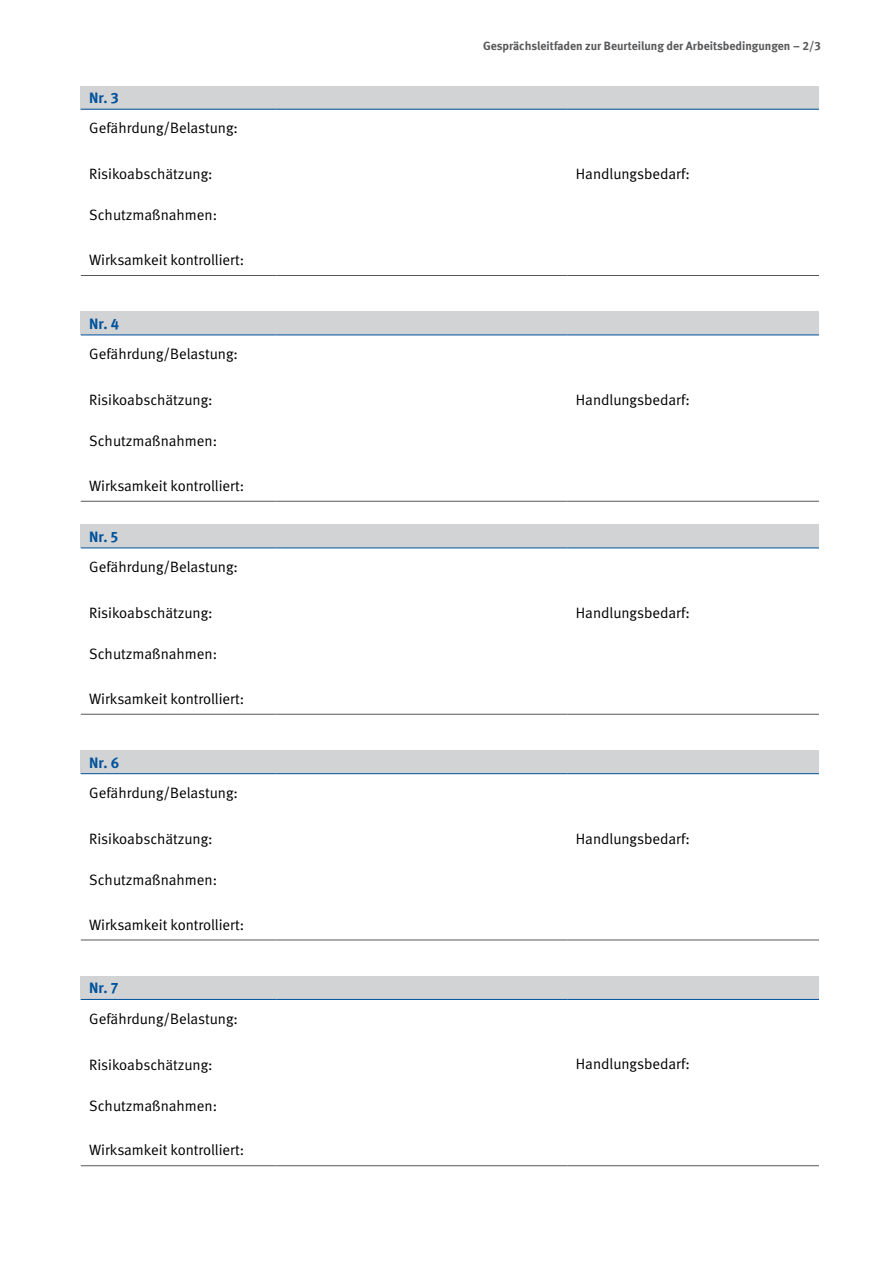
<style>
.page{position:relative;width:893px;height:1263px;background:#fff}
.page>*{position:absolute;margin:0;border:0;box-sizing:border-box;transform-origin:0 0}
._02_Fließtext_Fließtext{font:15px "DGUV Meta";color:#000}
._02_Fließtext_Fließtext-2{font:700 15px "DGUV Meta";color:#00529c}
.t1{font:700 12px "DGUV Meta";color:#58595b}
</style>
<div class="page">
<div style="left:81px;top:86px;width:738px;height:23px;background:#d1d3d4"></div>
<hr style="left:81px;top:109px;width:195px;height:1px;background:#00529c">
<hr style="left:276px;top:109px;width:291px;height:1px;background:#00529c">
<hr style="left:567px;top:109px;width:252px;height:1px;background:#00529c">
<hr style="left:81px;top:275px;width:195px;height:1px;background:#58595b">
<hr style="left:276px;top:275px;width:291px;height:1px;background:#58595b">
<hr style="left:567px;top:275px;width:252px;height:1px;background:#58595b">
<div style="left:81px;top:312px;width:738px;height:23px;background:#d1d3d4"></div>
<hr style="left:81px;top:335px;width:195px;height:1px;background:#00529c">
<hr style="left:276px;top:335px;width:291px;height:1px;background:#00529c">
<hr style="left:567px;top:335px;width:252px;height:1px;background:#00529c">
<hr style="left:81px;top:501px;width:195px;height:1px;background:#58595b">
<hr style="left:276px;top:501px;width:291px;height:1px;background:#58595b">
<hr style="left:567px;top:501px;width:252px;height:1px;background:#58595b">
<div style="left:81px;top:525px;width:738px;height:23px;background:#d1d3d4"></div>
<hr style="left:81px;top:547px;width:195px;height:1px;background:#00529c">
<hr style="left:276px;top:547px;width:291px;height:1px;background:#00529c">
<hr style="left:567px;top:547px;width:252px;height:1px;background:#00529c">
<hr style="left:81px;top:714px;width:195px;height:1px;background:#58595b">
<hr style="left:276px;top:714px;width:291px;height:1px;background:#58595b">
<hr style="left:567px;top:714px;width:252px;height:1px;background:#58595b">
<div style="left:81px;top:750px;width:738px;height:24px;background:#d1d3d4"></div>
<hr style="left:81px;top:773px;width:195px;height:1px;background:#00529c">
<hr style="left:276px;top:773px;width:291px;height:1px;background:#00529c">
<hr style="left:567px;top:773px;width:252px;height:1px;background:#00529c">
<hr style="left:81px;top:939px;width:195px;height:1px;background:#58595b">
<hr style="left:276px;top:939px;width:291px;height:1px;background:#58595b">
<hr style="left:567px;top:939px;width:252px;height:1px;background:#58595b">
<div style="left:81px;top:976px;width:738px;height:23px;background:#d1d3d4"></div>
<hr style="left:81px;top:999px;width:195px;height:1px;background:#00529c">
<hr style="left:276px;top:999px;width:291px;height:1px;background:#00529c">
<hr style="left:567px;top:999px;width:252px;height:1px;background:#00529c">
<hr style="left:81px;top:1165px;width:195px;height:1px;background:#58595b">
<hr style="left:276px;top:1165px;width:291px;height:1px;background:#58595b">
<hr style="left:567px;top:1165px;width:252px;height:1px;background:#58595b">
<p class="t1" style="left:483px;top:39px;width:339px">Gesprächsleitfaden zur Beurteilung der Arbeitsbedingungen – 2/3</p>
<p class="_02_Fließtext_Fließtext-2" style="left:89px;top:89px;width:31px">Nr. 3</p>
<p class="_02_Fließtext_Fließtext" style="left:89px;top:119px;width:150px">Gefährdung/Belastung:</p>
<p class="_02_Fließtext_Fließtext" style="left:89px;top:165px;width:125px">Risikoabschätzung:</p>
<p class="_02_Fließtext_Fließtext" style="left:576px;top:165px;width:116px">Handlungsbedarf:</p>
<p class="_02_Fließtext_Fließtext" style="left:89px;top:206px;width:129px">Schutzmaßnahmen:</p>
<p class="_02_Fließtext_Fließtext" style="left:89px;top:251px;width:157px">Wirksamkeit kontrolliert:</p>
<p class="_02_Fließtext_Fließtext-2" style="left:89px;top:315px;width:31px">Nr. 4</p>
<p class="_02_Fließtext_Fließtext" style="left:89px;top:345px;width:150px">Gefährdung/Belastung:</p>
<p class="_02_Fließtext_Fließtext" style="left:89px;top:391px;width:125px">Risikoabschätzung:</p>
<p class="_02_Fließtext_Fließtext" style="left:576px;top:391px;width:116px">Handlungsbedarf:</p>
<p class="_02_Fließtext_Fließtext" style="left:89px;top:432px;width:129px">Schutzmaßnahmen:</p>
<p class="_02_Fließtext_Fließtext" style="left:89px;top:477px;width:157px">Wirksamkeit kontrolliert:</p>
<p class="_02_Fließtext_Fließtext-2" style="left:89px;top:528px;width:30px">Nr. 5</p>
<p class="_02_Fließtext_Fließtext" style="left:89px;top:558px;width:150px">Gefährdung/Belastung:</p>
<p class="_02_Fließtext_Fließtext" style="left:89px;top:604px;width:125px">Risikoabschätzung:</p>
<p class="_02_Fließtext_Fließtext" style="left:576px;top:604px;width:116px">Handlungsbedarf:</p>
<p class="_02_Fließtext_Fließtext" style="left:89px;top:645px;width:129px">Schutzmaßnahmen:</p>
<p class="_02_Fließtext_Fließtext" style="left:89px;top:690px;width:157px">Wirksamkeit kontrolliert:</p>
<p class="_02_Fließtext_Fließtext-2" style="left:89px;top:753px;width:32px">Nr. 6</p>
<p class="_02_Fließtext_Fließtext" style="left:89px;top:784px;width:150px">Gefährdung/Belastung:</p>
<p class="_02_Fließtext_Fließtext" style="left:89px;top:830px;width:125px">Risikoabschätzung:</p>
<p class="_02_Fließtext_Fließtext" style="left:576px;top:830px;width:116px">Handlungsbedarf:</p>
<p class="_02_Fließtext_Fließtext" style="left:89px;top:871px;width:129px">Schutzmaßnahmen:</p>
<p class="_02_Fließtext_Fließtext" style="left:89px;top:916px;width:157px">Wirksamkeit kontrolliert:</p>
<p class="_02_Fließtext_Fließtext-2" style="left:89px;top:979px;width:31px">Nr. 7</p>
<p class="_02_Fließtext_Fließtext" style="left:89px;top:1010px;width:150px">Gefährdung/Belastung:</p>
<p class="_02_Fließtext_Fließtext" style="left:89px;top:1056px;width:125px">Risikoabschätzung:</p>
<p class="_02_Fließtext_Fließtext" style="left:576px;top:1055px;width:116px">Handlungsbedarf:</p>
<p class="_02_Fließtext_Fließtext" style="left:89px;top:1097px;width:129px">Schutzmaßnahmen:</p>
<p class="_02_Fließtext_Fließtext" style="left:89px;top:1141px;width:157px">Wirksamkeit kontrolliert:</p>
</div>
